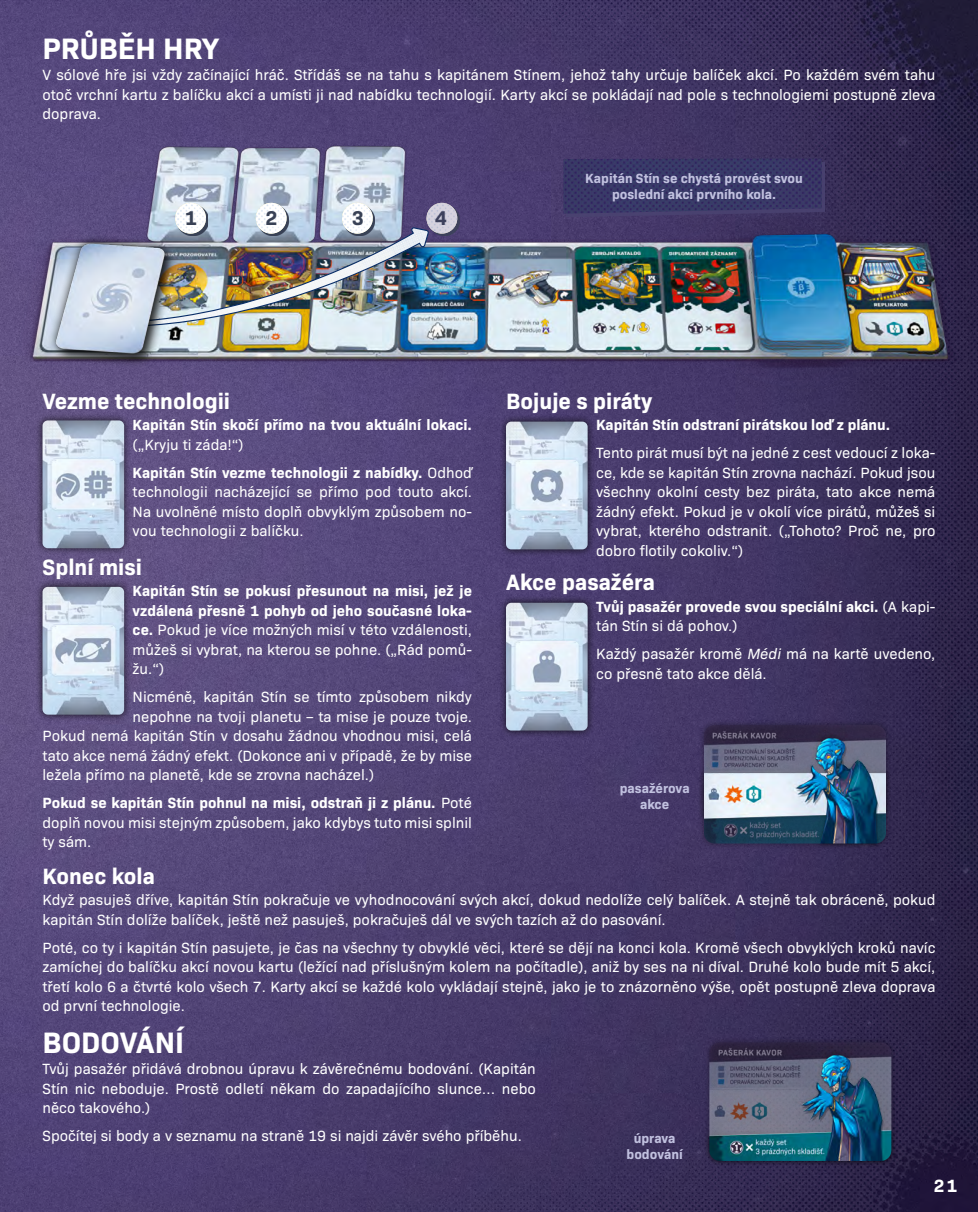
<style>
.page{position:relative;width:978px;height:1212px;background:#fff}
.page>*{position:absolute;margin:0;border:0;box-sizing:border-box;transform-origin:0 0}
.Heading_2{font:700 30px "Bio Sans";color:#fff}
.Heading_3{font:700 22.5px "Bio Sans";color:#fff}
.t1{font:700 20.25px "Bio Sans";color:#384155}
.t2{font:700 18px "Bio Sans";color:#fff}
.t3{font:15px/19.5px "Bio Sans";color:#fff;text-align:justify}
.t4{font:700 15px/19.5px "Bio Sans";color:#fff}
.Label{font:700 13.5px/16.2px "Bio Sans";color:#c1c1df;text-align:center}
.s1{font-weight:400}
.s2{font-weight:700}
.s3{font-style:italic}
</style>
<div class="page">
<img style="left:0;top:0;width:978px;height:1212px">
<img style="left:14px;top:77px;width:952px;height:324px">
<svg style="left:566px;top:161px;width:259px;height:56px"></svg>
<img style="left:563px;top:158px;width:259px;height:56px">
<img style="left:198px;top:226px;width:232px;height:102px">
<img style="left:14px;top:215px;width:184px;height:186px">
<div style="left:35px;top:413px;width:97px;height:143px;background:#000;opacity:.75"></div>
<img style="left:43px;top:420px;width:81px;height:128px">
<div style="left:35px;top:579px;width:97px;height:143px;background:#000;opacity:.75"></div>
<img style="left:43px;top:587px;width:81px;height:128px">
<div style="left:499px;top:414px;width:96px;height:143px;background:#000;opacity:.75"></div>
<img style="left:506px;top:422px;width:82px;height:127px">
<div style="left:499px;top:595px;width:96px;height:143px;background:#000;opacity:.75"></div>
<img style="left:506px;top:603px;width:82px;height:127px">
<svg style="left:177px;top:205px;width:31px;height:31px"></svg>
<img style="left:175px;top:203px;width:31px;height:31px;border-radius:15px">
<svg style="left:258px;top:205px;width:31px;height:31px"></svg>
<img style="left:256px;top:203px;width:31px;height:31px;border-radius:15px">
<svg style="left:344px;top:205px;width:31px;height:31px"></svg>
<img style="left:342px;top:203px;width:31px;height:31px;border-radius:15px">
<svg style="left:429px;top:205px;width:31px;height:31px"></svg>
<img style="left:426px;top:203px;width:31px;height:31px;border-radius:15px">
<div style="left:698px;top:719px;width:194px;height:130px;background:#000;opacity:.75"></div>
<img style="left:704px;top:725px;width:182px;height:118px">
<div style="left:704px;top:1037px;width:193px;height:130px;background:#000;opacity:.75"></div>
<img style="left:709px;top:1042px;width:182px;height:119px">
<p class="Heading_2" style="left:43px;top:25px;width:178px">PRŮBĚH HRY</p>
<p class="t3" style="left:43px;top:64px;width:894px">V sólové hře jsi vždy začínající hráč. Střídáš se na tahu s kapitánem Stínem, jehož tahy určuje balíček akcí. Po každém svém tahu otoč vrchní kartu z balíčku akcí a umísti ji nad nabídku technologií. Karty akcí se pokládají nad pole s technologiemi postupně zleva doprava.</p>
<p class="t1" style="left:185px;top:202px;width:14px">1</p>
<p class="t1" style="left:266px;top:202px;width:14px">2</p>
<p class="t1" style="left:352px;top:202px;width:14px">3</p>
<h3 class="t1" style="left:435px;top:202px;width:14px">4</h3>
<p class="Label" style="left:585px;top:169px;width:219px">Kapitán Stín se chystá provést svou poslední akci prvního kola.</p>
<p class="Heading_3" style="left:43px;top:384px;width:189px">Vezme technologii</p>
<p class="t4" style="left:133px;top:414px;width:341px">Kapitán Stín skočí přímo na tvou aktuální lokaci. <span class="s1">(„Kryju ti záda!“)</span></p>
<p class="t3" style="left:133px;top:462px;width:341px"><span class="s2">Kapitán Stín vezme technologii z nabídky.</span> Odhoď technologii nacházející se přímo pod touto akcí.<br>Na uvolněné místo doplň obvyklým způsobem no&shy;vou technologii z balíčku.</p>
<p class="Heading_3" style="left:43px;top:550px;width:101px">Splní misi</p>
<p class="t3" style="left:133px;top:580px;width:341px"><span class="s2">Kapitán Stín se pokusí přesunout na misi, jež je vzdálená přesně 1 pohyb od jeho současné loka&shy;ce.</span> Pokud je více možných misí v této vzdálenosti, můžeš si vybrat, na kterou se pohne. („Rád pomů&shy;žu.“)</p>
<p class="t3" style="left:133px;top:686px;width:341px">Nicméně, kapitán Stín se tímto způsobem nikdy</p>
<p class="t3" style="left:133px;top:706px;width:341px">nepohne na tvoji planetu – ta mise je pouze tvoje.</p>
<p class="t3" style="left:43px;top:725px;width:431px">Pokud nemá kapitán Stín v dosahu žádnou vhodnou misi, celá</p>
<p class="t3" style="left:43px;top:745px;width:431px">tato akce nemá žádný efekt. (Dokonce ani v případě, že by mise</p>
<p class="t3" style="left:43px;top:764px;width:333px">ležela přímo na planetě, kde se zrovna nacházel.)</p>
<p class="t3" style="left:43px;top:792px;width:431px"><span class="s2">Pokud se kapitán Stín pohnul na misi, odstraň ji z plánu.</span> Poté doplň novou misi stejným způsobem, jako kdybys tuto misi splnil ty sám.</p>
<p class="Heading_3" style="left:506px;top:384px;width:148px">Bojuje s piráty</p>
<p class="t4" style="left:596px;top:414px;width:296px">Kapitán Stín odstraní pirátskou loď z plánu.</p>
<p class="t3" style="left:596px;top:442px;width:341px">Tento pirát musí být na jedné z cest vedoucí z loka&shy;ce, kde se kapitán Stín zrovna nachází. Pokud jsou všechny okolní cesty bez piráta, tato akce nemá žádný efekt. Pokud je v okolí více pirátů, můžeš si vybrat, kterého odstranit. („Tohoto? Proč ne, pro dobro flotily cokoliv.“)</p>
<p class="Heading_3" style="left:506px;top:565px;width:150px">Akce pasažéra</p>
<p class="t4" style="left:596px;top:595px;width:341px">Tvůj pasažér provede svou speciální akci. <span class="s1">(A kapi&shy;tán Stín si dá pohov.)</span></p>
<p class="t3" style="left:596px;top:643px;width:341px">Každý pasažér kromě <span class="s3">Médi</span> má na kartě uvedeno, co přesně tato akce dělá.</p>
<p class="Label" style="left:620px;top:779px;width:71px">pasažérova akce</p>
<p class="Heading_3" style="left:43px;top:858px;width:114px">Konec kola</p>
<p class="t3" style="left:43px;top:889px;width:895px">Když pasuješ dříve, kapitán Stín pokračuje ve vyhodnocování svých akcí, dokud nedolíže celý balíček. A stejně tak obráceně, pokud kapitán Stín dolíže balíček, ještě než pasuješ, pokračuješ dál ve svých tazích až do pasování.</p>
<p class="t3" style="left:43px;top:937px;width:894px">Poté, co ty i kapitán Stín pasujete, je čas na všechny ty obvyklé věci, které se dějí na konci kola. Kromě všech obvyklých kroků navíc zamíchej do balíčku akcí novou kartu (ležící nad příslušným kolem na počítadle), aniž by ses na ni díval. Druhé kolo bude mít 5 akcí, třetí kolo 6 a čtvrté kolo všech 7. Karty akcí se každé kolo vykládají stejně, jako je to znázorněno výše, opět postupně zleva doprava od první technologie.</p>
<p class="Heading_2" style="left:43px;top:1019px;width:143px">BODOVÁNÍ</p>
<p class="t3" style="left:43px;top:1058px;width:495px">Tvůj pasažér přidává drobnou úpravu k závěrečnému bodování. (Kapitán Stín nic neboduje. Prostě odletí někam do zapadajícího slunce… nebo něco takového.)</p>
<p class="t3" style="left:43px;top:1125px;width:481px">Spočítej si body a v seznamu na straně 19 si najdi závěr svého příběhu.</p>
<p class="Label" style="left:627px;top:1129px;width:58px">úprava bodování</p>
<p class="t2" style="left:934px;top:1171px;width:25px">21</p>
</div>
